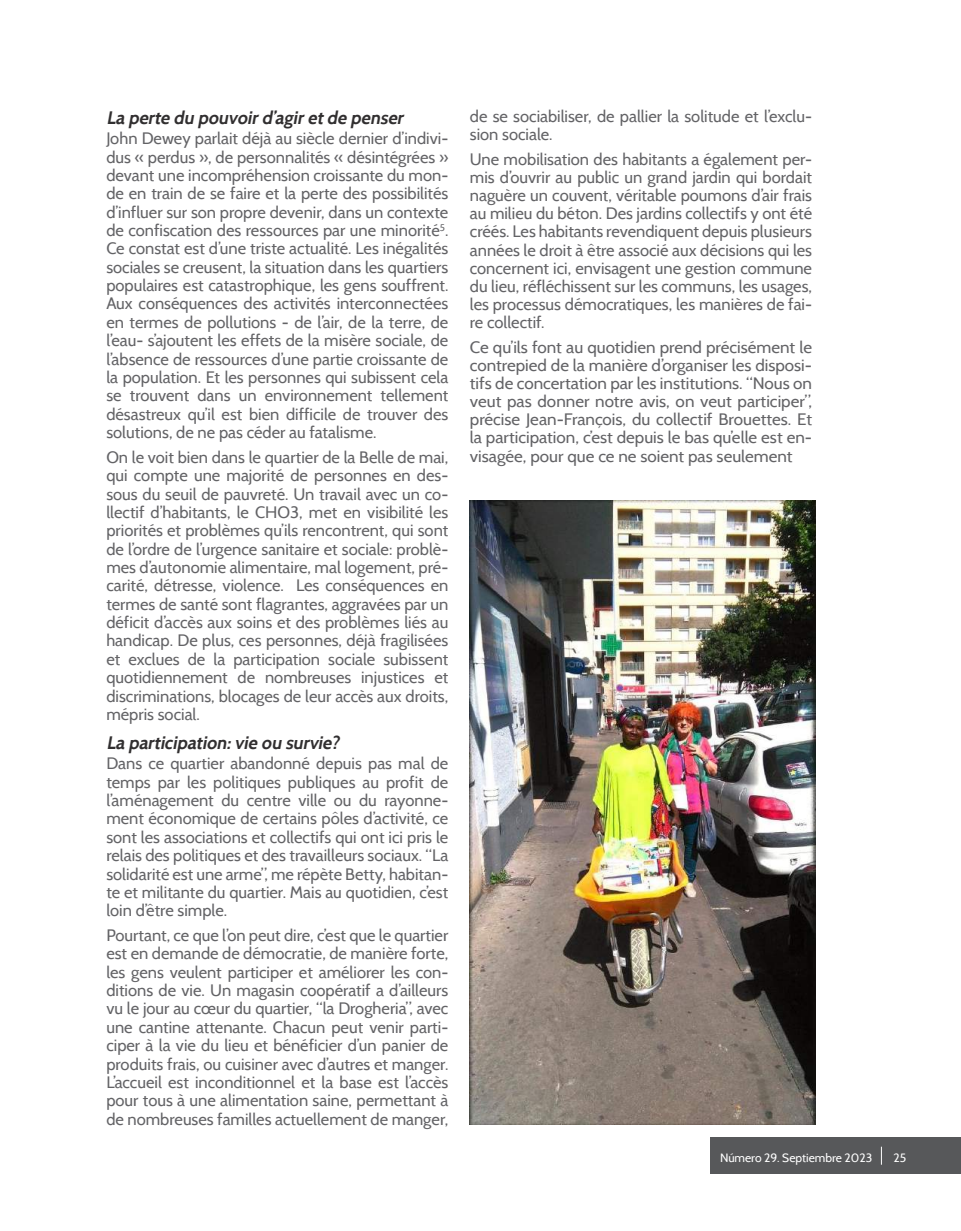
<style>
.page{position:relative;width:961px;height:1231px;background:#fff}
.page>*{position:absolute;margin:0;border:0;box-sizing:border-box;transform-origin:0 0}
.t1{font:italic 700 18px "Cabin";color:#312f30}
.t2{font:16.5px/18.3px "Cabin";color:#636366;text-align:justify}
.t3{font:12px "Cabin";color:#fff}
</style>
<div class="page">
<div style="left:710px;top:1137px;width:251px;height:36px;background:#57585a"></div>
<svg style="left:881px;top:1146px;width:1px;height:18px"></svg>
<img style="left:470px;top:500px;width:345px;height:624px">
<p class="t1" style="left:106px;top:106px;width:302px">La perte du pouvoird’agiretde penser</p>
<p class="t2" style="left:106px;top:129px;width:343px">John Dewey parlait déjà au siècle dernier d’indivi&shy;dus « perdus », de personnalités « désintégrées » devant une incompréhension croissante du mon&shy;de en train de se faire et la perte des possibilités d’influer sur son propre devenir, dans un contexte de confiscation des ressources par une minorité<sup>5</sup>.<br>Ce constat est d’une triste actualité. Les inégalités sociales se creusent, la situation dans les quartiers populaires est catastrophique, les gens souffrent.<br>Aux conséquences des activités interconnectées en termes de pollutions - de l’air, de la terre, de l’eau- s’ajoutent les effets de la misère sociale, de l’absence de ressources d’une partie croissante de la population. Et les personnes qui subissent cela se trouvent dans un environnement tellement désastreux qu’il est bien difficile de trouver des solutions, de ne pas céder au fatalisme.</p>
<p class="t2" style="left:106px;top:448px;width:343px">On le voit bien dans le quartier de la Belle de mai, qui compte une majorité de personnes en des&shy;sous du seuil de pauvreté. Un travail avec un co&shy;llectif d’habitants, le CHO3, met en visibilité les priorités et problèmes qu’ils rencontrent, qui sont de l’ordre de l’urgence sanitaire et sociale: problè&shy;mes d’autonomie alimentaire, mal logement, pré&shy;carité, détresse, violence. Les conséquences en termes de santé sont flagrantes, aggravées par un déficit d’accès aux soins et des problèmes liés au handicap. De plus, ces personnes, déjà fragilisées et exclues de la participation sociale subissent quotidiennement de nombreuses injustices et discriminations, blocages de leur accès aux droits, mépris social.</p>
<p class="t1" style="left:106px;top:731px;width:238px">La participation:vie ou survie?</p>
<p class="t2" style="left:106px;top:754px;width:343px">Dans ce quartier abandonné depuis pas mal de temps par les politiques publiques au profit de l’aménagement du centre ville ou du rayonne&shy;ment économique de certains pôles d’activité, ce sont les associations et collectifs qui ont ici pris le relais des politiques et des travailleurs sociaux. “La solidarité est une arme”, me répète Betty, habitan&shy;te et militante du quartier. Mais au quotidien, c’est loin d’être simple.</p>
<p class="t2" style="left:106px;top:926px;width:343px">Pourtant, ce que l’on peut dire, c’est que le quartier est en demande de démocratie, de manière forte, les gens veulent participer et améliorer les con&shy;ditions de vie. Un magasin coopératif a d’ailleurs vu le jour au cœur du quartier, “la Drogheria”, avec une cantine attenante. Chacun peut venir parti&shy;ciper à la vie du lieu et bénéficier d’un panier de produits frais, ou cuisiner avec d’autres et manger.<br>L’accueil est inconditionnel et la base est l’accès pour tous à une alimentation saine, permettant à de nombreuses familles actuellement de manger,</p>
<p class="t2" style="left:470px;top:107px;width:344px">de se sociabiliser, de pallier la solitude et l’exclu&shy;sion sociale.</p>
<p class="t2" style="left:470px;top:150px;width:344px">Une mobilisation des habitants a également per&shy;mis d’ouvrir au public un grand jardin qui bordait naguère un couvent, véritable poumons d’air frais au milieu du béton. Des jardins collectifs y ont été créés. Les habitants revendiquent depuis plusieurs années le droit à être associé aux décisions qui les concernent ici, envisagent une gestion commune du lieu, réfléchissent sur les communs, les usages, les processus démocratiques, les manières de fai&shy;re collectif.</p>
<p class="t2" style="left:470px;top:338px;width:344px">Ce qu’ils font au quotidien prend précisément le contrepied de la manière d’organiser les disposi&shy;tifs de concertation par les institutions. “Nous on veut pas donner notre avis, on veut participer”, précise Jean-François, du collectif Brouettes. Et la participation, c’est depuis le bas qu’elle est en&shy;visagée, pour que ce ne soient pas seulement</p>
<p class="t3" style="left:720px;top:1149px;width:154px">Número 29. Septiembre 2023</p>
<p class="t3" style="left:893px;top:1149px;width:14px">25</p>
</div>
